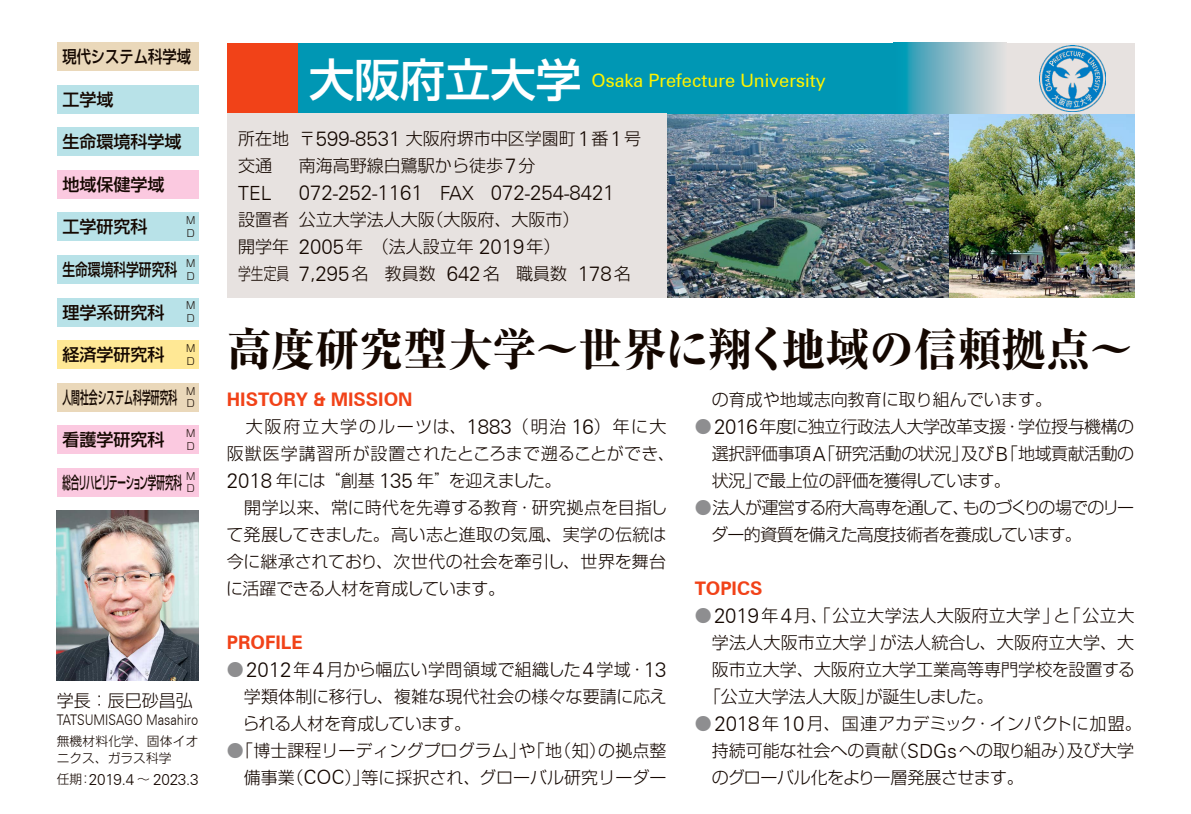
<style>
.page{position:relative;width:1191px;height:814px;background:#fff}
.page>*{position:absolute;margin:0;border:0;box-sizing:border-box;transform-origin:0 0}
.t1{font:800 45.4px "Ryumin Pro";color:#140700}
.t2{font:500 45.4px "Shin Go Pro";color:#fff}
.t3{font:300 20.4px "Zurich BT";color:#140700}
.t4{font:300 19.6px "Zurich BT";color:#140700}
.t5{font:700 18.8px "Zurich BT";color:#f14218}
.t6{font:18.4px "Zurich BT";color:#fff300}
.t7{font:300 17px/27px "Shin Go Pro";color:#140700}
.t8{font:300 17px/27px "Shin Go Pro";letter-spacing:-.05em;color:#140700}
.t9{font:500 17px "Shin Go Pro";color:#140700}
.t10{font:300 17px "Shin Go Pro";letter-spacing:.02em;color:#140700}
.t11{font:500 17px "Shin Go Pro";letter-spacing:-.055em;color:#140700;scale:.5 1}
.t12{font:500 17px "Shin Go Pro";letter-spacing:-.08em;color:#140700;scale:.55 1}
.t13{font:500 17px "Shin Go Pro";color:#140700;scale:.52 1}
.t14{font:500 17px "Shin Go Pro";color:#140700;scale:.78 1}
.t15{font:500 17px "Shin Go Pro";color:#140700;scale:.75 1}
.t16{font:500 17px "Shin Go Pro";color:#140700;scale:.84 1}
.t17{font:300 15.4px "Zurich BT";letter-spacing:-.01em;color:#140700}
.t18{font:300 14.6px "Zurich BT";color:#140700;scale:.85 1}
.t19{font:300 12.8px/17px "Shin Go Pro";letter-spacing:.01em;color:#140700}
.t20{font:300 10px/12.8px "Shin Go Pro";color:#140700}
.s1{font-family:"Shin Go Pro";font-size:12.8px}
.s2{font-size:14.6px}
.s3{font-family:"Zurich BT";font-size:20.4px}
.s4{font-family:"Zurich BT";font-size:19.6px}
.s5{font-size:19.6px}
.s6{color:#8e8e90}
</style>
<div class="page">
<img style="left:666px;top:113px;width:468px;height:185px">
<div style="left:298px;top:43px;width:652px;height:70px;background:#0097b4"></div>
<div style="left:950px;top:43px;width:184px;height:70px;background:#e7e2e0"></div>
<svg style="left:907px;top:43px;width:94px;height:70px;background:#8abbc8"></svg>
<div style="left:227px;top:43px;width:71px;height:70px;background:#f14218"></div>
<img style="left:57px;top:510px;width:141px;height:170px">
<img style="left:1039px;top:45px;width:67px;height:67px">
<div style="left:227px;top:113px;width:439px;height:185px;background:#e7e2e0"></div>
<div style="left:57px;top:383px;width:141px;height:28px;background:#ead8ba"></div>
<div style="left:57px;top:340px;width:141px;height:29px;background:#ffe895"></div>
<div style="left:57px;top:298px;width:141px;height:28px;background:#b8e2e8"></div>
<div style="left:57px;top:255px;width:141px;height:29px;background:#b8e2e8"></div>
<div style="left:57px;top:213px;width:141px;height:28px;background:#b8e2e8"></div>
<div style="left:57px;top:468px;width:141px;height:28px;background:#fbc9e0"></div>
<div style="left:57px;top:425px;width:141px;height:29px;background:#fbc9e0"></div>
<div style="left:57px;top:43px;width:141px;height:28px;background:#ead8ba"></div>
<div style="left:57px;top:85px;width:141px;height:28px;background:#b8e2e8"></div>
<div style="left:57px;top:128px;width:141px;height:28px;background:#b8e2e8"></div>
<div style="left:57px;top:170px;width:141px;height:29px;background:#fbc9e0"></div>
<p class="t16" style="left:62px;top:43px;width:155px">現代システム科学域</p>
<p class="t9" style="left:62px;top:85px;width:53px">工学域</p>
<p class="t9" style="left:62px;top:128px;width:121px">生命環境科学域</p>
<p class="t9" style="left:62px;top:170px;width:104px">地域保健学域</p>
<p class="t9" style="left:62px;top:170px;width:70px">経済学部</p>
<p class="t20" style="left:186px;top:213px;width:11px">Ｍ<br>Ｄ</p>
<p class="t20" style="left:186px;top:255px;width:11px">Ｍ<br>Ｄ</p>
<p class="t20" style="left:186px;top:298px;width:11px">Ｍ<br>Ｄ</p>
<p class="t20" style="left:186px;top:340px;width:11px">Ｍ<br>Ｄ</p>
<p class="t20" style="left:186px;top:383px;width:11px">Ｍ<br>Ｄ</p>
<p class="t20" style="left:186px;top:425px;width:11px">Ｍ<br>Ｄ</p>
<p class="t20" style="left:186px;top:468px;width:11px">Ｍ<br>Ｄ</p>
<p class="t14" style="left:62px;top:213px;width:155px">現代システム科学域</p>
<p class="t9" style="left:62px;top:213px;width:87px">工学研究科</p>
<p class="t15" style="left:62px;top:255px;width:155px">生命環境科学研究科</p>
<p class="t9" style="left:62px;top:255px;width:70px">看護学部</p>
<p class="t9" style="left:62px;top:298px;width:104px">理学系研究科</p>
<p class="t12" style="left:62px;top:298px;width:207px">総合リハビリテーション学部</p>
<p class="t9" style="left:62px;top:340px;width:104px">経済学研究科</p>
<p class="t13" style="left:62px;top:383px;width:223px">人間社会システム科学研究科</p>
<p class="t9" style="left:62px;top:426px;width:104px">看護学研究科</p>
<p class="t11" style="left:62px;top:468px;width:241px">総合リハビリテーション学研究科</p>
<p class="t7" style="left:57px;top:685px;width:138px">学長：辰巳砂昌弘</p>
<p class="t18" style="left:57px;top:711px;width:168px">TATSUMISAGO Masahiro</p>
<p class="t19" style="left:57px;top:731px;width:143px">無機材料化学、固体イオニクス、ガラス科学</p>
<p class="t17" style="left:57px;top:770px;width:143px"><span class="s1">任期：</span>2019<span class="s2">.</span>4 <span class="s1">～</span> 2023<span class="s2">.</span>3</p>
<h1 class="t2" style="left:309px;top:42px;width:274px">大阪府立大学</h1>
<p class="t6" style="left:591px;top:69px;width:236px">Osaka Prefecture University</p>
<p class="t7" style="left:238px;top:123px;width:404px">所在地〒<span class="s3">599</span><span class="s4">-</span><span class="s3">8531</span> 大阪府堺市中区学園町<span class="s3">1</span>番<span class="s3">1</span>号交通</p>
<p class="t7" style="left:299px;top:150px;width:238px">南海高野線白鷺駅から徒歩<span class="s3">7</span>分</p>
<p class="t4" style="left:238px;top:181px;width:35px">TEL</p>
<p class="t3" style="left:299px;top:180px;width:317px">072<span class="s5">-</span>252<span class="s5">-</span>1161 <span class="s5">FAX</span> 072<span class="s5">-</span>254<span class="s5">-</span>8421</p>
<p class="t7" style="left:238px;top:204px;width:394px">設置者公立大学法人大阪（大阪府、大阪市）<br>開学年 <span class="s3">2005</span>年　（法人設立年 <span class="s3">2019</span>年）<br>学生定員 <span class="s3">7</span><span class="s4">,</span><span class="s3">295</span>名 教員数 <span class="s3">642</span>名 職員数 <span class="s3">178</span>名</p>
<h1 class="t1" style="left:227px;top:313px;width:908px">高度研究型大学～世界に翔く地域の信頼拠点～</h1>
<p class="t7" style="left:711px;top:384px;width:342px">の育成や地域志向教育に取り組んでいます。</p>
<p class="t7" style="left:711px;top:411px;width:424px;text-align:justify;text-indent:-17px"><span class="s6">●</span> <span class="s3">2016</span>年度に独立行政法人大学改革支援・学位授与機構の選択評価事項<span class="s4">A</span>「研究活動の状況」及び<span class="s4">B</span>「地域貢献活動の状況」で最上位の評価を獲得しています。</p>
<p class="t8" style="left:711px;top:492px;width:424px;text-indent:-16px"><span class="s6">●</span>法人が運営する府大高専を通して、ものづくりの場でのリーダー的資質を備えた高度技術者を養成しています。</p>
<p class="t5" style="left:694px;top:577px;width:69px">TOPICS</p>
<p class="t10" style="left:694px;top:601px;width:441px"><span class="s6">●</span><span class="s3">2019</span>年<span class="s3">4</span>月、「公立大学法人大阪府立大学」と「公立大</p>
<p class="t7" style="left:712px;top:627px;width:424px">学法人大阪市立大学」が法人統合し、大阪府立大学、大</p>
<p class="t7" style="left:712px;top:654px;width:425px">阪市立大学、大阪府立大学工業高等専門学校を設置する</p>
<p class="t7" style="left:704px;top:680px;width:291px">「公立大学法人大阪」が誕生しました。</p>
<p class="t7" style="left:711px;top:707px;width:431px;text-indent:-17px"><span class="s6">●</span><span class="s3">2018</span>年<span class="s3">10</span>月、国連アカデミック・インパクトに加盟。持続可能な社会への貢献（<span class="s4">SDGs</span>への取り組み）及び大学のグローバル化をより一層発展させます。</p>
<p class="t5" style="left:227px;top:388px;width:187px">HISTORY &amp; MISSION</p>
<p class="t7" style="left:226px;top:411px;width:450px">　大阪府立大学のルーツは、<span class="s3">1883</span>（明治 <span class="s3">16</span>）年に大阪獣医学講習所が設置されたところまで遡ることができ、<br><span class="s3">2018</span> 年には“創基 <span class="s3">135</span> 年”を迎えました。<br>　開学以来、常に時代を先導する教育・研究拠点を目指して発展してきました。高い志と進取の気風、実学の伝統は今に継承されており、次世代の社会を牽引し、世界を舞台に活躍できる人材を育成しています。</p>
<p class="t5" style="left:227px;top:631px;width:77px">PROFILE</p>
<p class="t7" style="left:242px;top:654px;width:426px;text-align:justify;text-indent:-16px"><span class="s6">●</span><span class="s3">2012</span>年<span class="s3">4</span>月から幅広い学問領域で組織した<span class="s3">4</span>学域・<span class="s3">13</span>学類体制に移行し、複雑な現代社会の様々な要請に応えられる人材を育成しています。</p>
<p class="t7" style="left:227px;top:734px;width:441px;text-align:right"><span class="s6">●</span>「博士課程リーディングプログラム」や「地（知）の拠点整備事業（<span class="s4">COC</span>）」等に採択され、グローバル研究リーダー</p>
</div>
